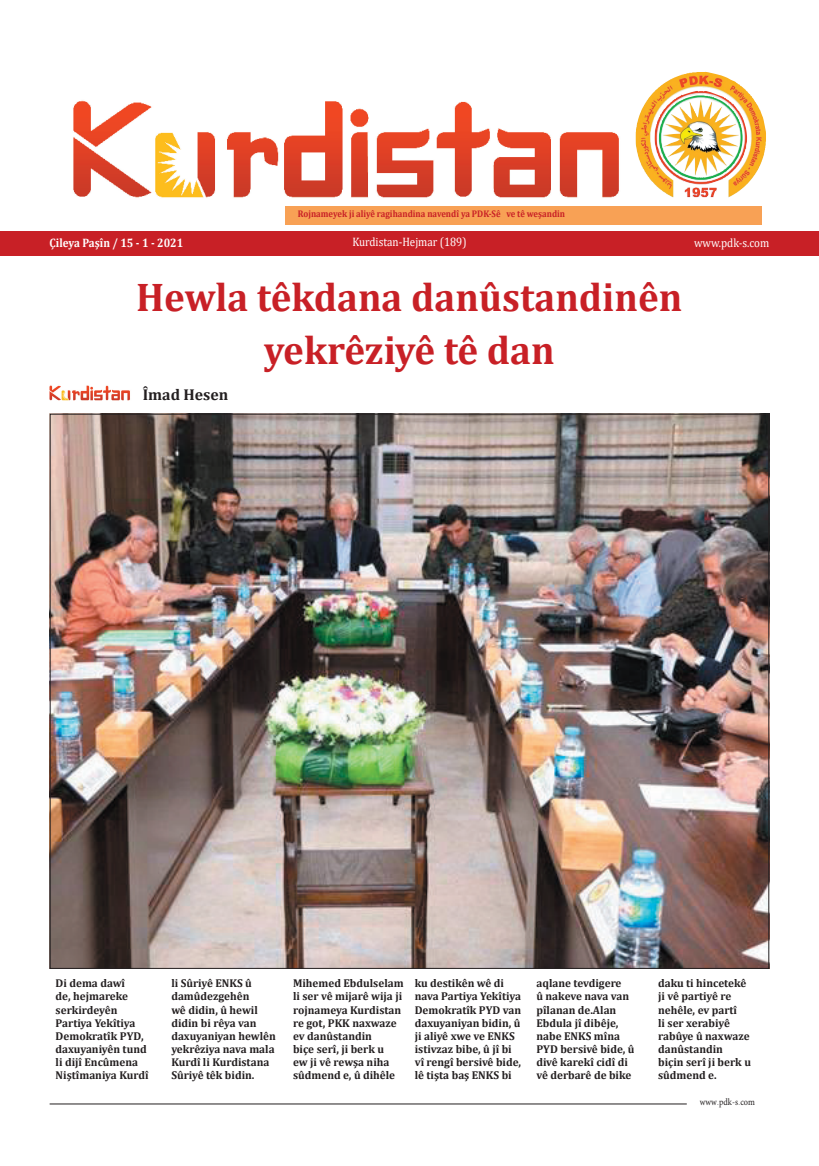
<style>
.page{position:relative;width:819px;height:1166px;background:#fff}
.page>*{position:absolute;margin:0;border:0;box-sizing:border-box;transform-origin:0 0}
.t1{font:700 40.25px/53.4px "Cambria";color:#c82026;text-align:center}
.t2{font:700 15.75px "Cambria";color:#231f20}
.t3{font:12.25px "Cambria";color:#fff;scale:.9 1}
.t4{font:700 12.25px "Cambria";color:#fff;scale:.9 1}
.t5{font:700 11.38px/13.1px "Cambria";color:#231f20}
.t6{font:700 9.62px "Cambria";color:#c82026;scale:.9 1}
.t7{font:9.62px "Minion Pro";color:#231f20;scale:.86 1}
.s1{font-family:"PT Bold Heading"}
</style>
<div class="page">
<hr style="left:50px;top:1103px;width:636px;height:1px;background:#231f20">
<div style="left:286px;top:206px;width:475px;height:18px;background:#f8a155"></div>
<div style="left:0;top:232px;width:819px;height:24px;background:#c82026"></div>
<img style="left:73px;top:100px;width:546px;height:98px">
<img style="left:635px;top:71px;width:131px;height:126px">
<img style="left:52px;top:416px;width:715px;height:551px">
<img style="left:50px;top:385px;width:80px;height:16px">
<p class="t6" style="left:298px;top:207px;width:227px">Rojnameyek ji aliyê ragihandina navendî ya PDK-Sê</p>
<p class="t6" style="left:506px;top:207px;width:67px">ve tê weşandin</p>
<p class="t3" style="left:352px;top:234px;width:128px">Kurdistan-Hejmar (189)</p>
<p class="t4" style="left:50px;top:235px;width:150px">Çileya Paşîn / 15 -1- 2021</p>
<h1 class="t1" style="left:136px;top:269px;width:548px">Hewla têkdana danûstandinên yekrêziyê tê dan</h1>
<h2 class="t2" style="left:143px;top:383px;width:87px">Îmad Hesen</h2>
<p class="t3" style="left:694px;top:236px;width:85px">www.pdk .s- com</p>
<p class="t5" style="left:56px;top:976px;width:94px">Di dema dawî<br>de, hejmareke serkirdeyên<br>Partiya Yekîtiya<br>Demokratîk PYD, daxuyaniyên tund li dijî Encûmena<br>Niştîmaniya Kurdî</p>
<p class="t5" style="left:171px;top:976px;width:106px">li Sûriyê ENKS û damûdezgehên<br>wê didin û, hewil didin bi rêya van daxuyaniyan hewlên yekrêziya nava mala<br>Kurdî li Kurdistana<br>Sûriyê têk bidin.</p>
<p class="t5" style="left:293px;top:976px;width:112px">Mihemed Ebdulselam li ser vê mijarê wija ji rojnameya Kurdistan re got, PKK naxwaze ev danûstandin<br>biçe serî ji, berk u<br>ew ji vê rewşa niha sûdmend û,e dihêle</p>
<p class="t5" style="left:415px;top:976px;width:108px">ku destikên wê di nava Partiya Yekîtiya<br>Demokratîk PYD van daxuyaniyan bidin û, ji aliyê xwe ve ENKS istivzaz bibe jîû, bi vî rengî bersivê bide, lê tişta baş ENKS bi</p>
<p class="t5" style="left:536px;top:976px;width:100px">aqlane tevdigere<br>û nakeve nava van pîlanan de.Alan<br>Ebdula jî dibêje, nabe ENKS mîna<br>PYD bersivê bide û, divê karekî cidî di vê derbarê de bike</p>
<p class="t5" style="left:658px;top:976px;width:94px">daku ti hincetekê ji vê partiyê re nehêle, ev partî<br>li ser xerabiyê rabûye û naxwaze danûstandin biçin serî ji berk u sûdmend .e</p>
<p class="t7" style="left:699px;top:1096px;width:66px">www<span class="s1">.</span>pdk <span class="s1">.</span>s- com</p>
</div>
